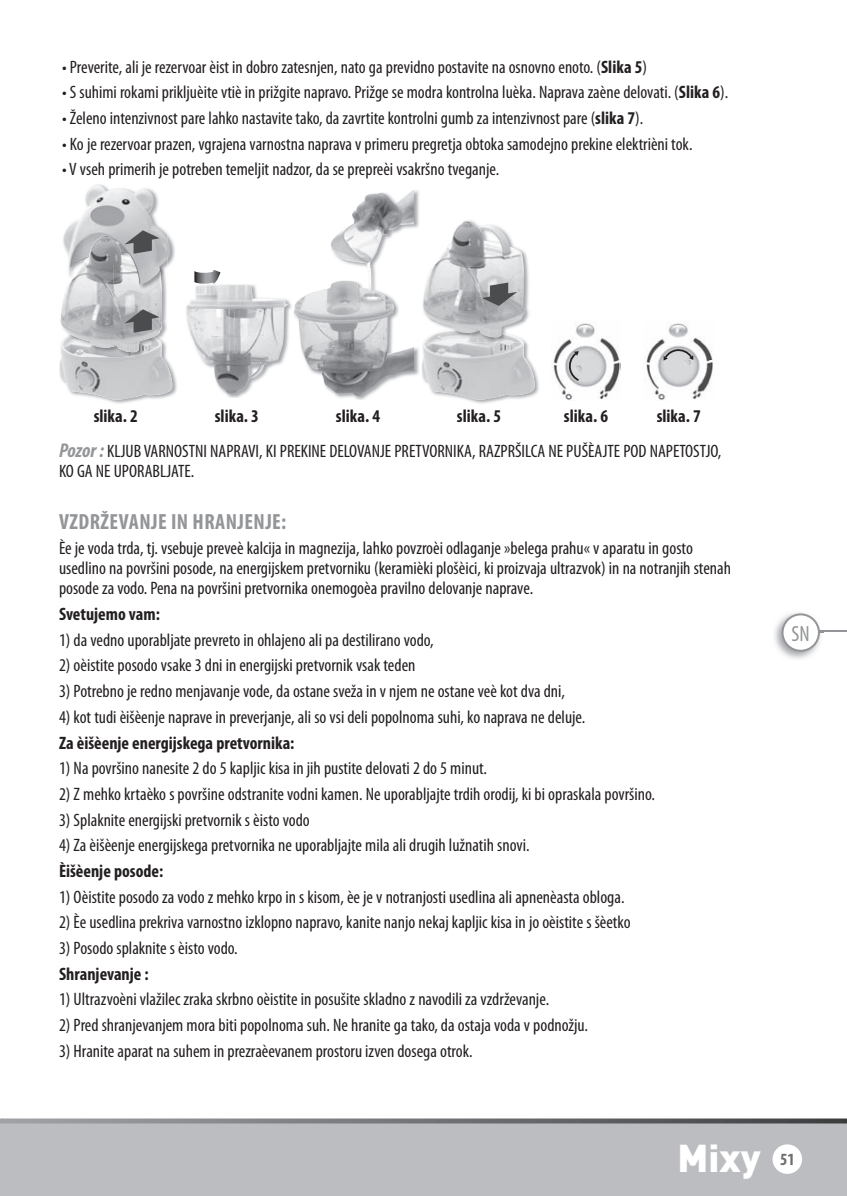
<style>
.page{position:relative;width:847px;height:1196px;background:#fff}
.page>*{position:absolute;margin:0;border:0;box-sizing:border-box;transform-origin:0 0}
.t1{font:900 38.4px "DIN";color:#fff}
.t2{font:700 condensed 22px "Myriad Pro";letter-spacing:.02em;color:#939598}
.t3{font:condensed 22px "Myriad Pro";color:#939598}
.t4{font:condensed 18px/20px "Myriad Pro";color:#231f20}
.t5{font:700 condensed 18px "Myriad Pro";color:#231f20}
.t6{font:700 condensed 17.2px "Myriad Pro";color:#6c6d70}
.s1{font-weight:700}
.s2{font-weight:700;font-style:italic;font-size:20px;color:#939598}
</style>
<div class="page">
<hr style="left:0;top:1121px;width:2px;height:74px;background:#bcbdc0">
<div style="left:2px;top:1121px;width:845px;height:74px;background:#bcbdc0"></div>
<svg style="left:2px;top:1118px;width:845px;height:5px;background:#7f8082"></svg>
<hr style="left:817px;top:630px;width:30px;height:2px;background:#939598">
<img style="left:774px;top:612px;width:49px;height:47px">
<div style="left:782px;top:614px;width:36px;height:36px;background:#fff;border-radius:50%"></div>
<div style="left:781px;top:613px;width:38px;height:38px;border:2px solid #939598;border-radius:50%"></div>
<img style="left:467px;top:368px;width:72px;height:36px">
<img style="left:422px;top:342px;width:112px;height:58px">
<img style="left:466px;top:220px;width:63px;height:122px">
<img style="left:424px;top:339px;width:99px;height:3px">
<img style="left:423px;top:221px;width:102px;height:118px">
<svg style="left:482px;top:282px;width:35px;height:24px"></svg>
<img style="left:226px;top:300px;width:66px;height:98px">
<img style="left:186px;top:284px;width:102px;height:110px">
<svg style="left:194px;top:270px;width:26px;height:14px"></svg>
<img style="left:293px;top:190px;width:126px;height:210px">
<img style="left:294px;top:190px;width:120px;height:206px">
<img style="left:551px;top:323px;width:69px;height:77px">
<svg style="left:568px;top:351px;width:13px;height:31px"></svg>
<img style="left:645px;top:321px;width:68px;height:79px">
<svg style="left:663px;top:349px;width:30px;height:11px"></svg>
<img style="left:59px;top:365px;width:118px;height:39px">
<img style="left:60px;top:357px;width:112px;height:43px">
<img style="left:162px;top:289px;width:5px;height:68px">
<img style="left:61px;top:334px;width:102px;height:23px">
<img style="left:60px;top:289px;width:102px;height:63px">
<img style="left:96px;top:184px;width:79px;height:80px">
<img style="left:66px;top:285px;width:48px;height:4px">
<img style="left:114px;top:285px;width:48px;height:4px">
<img style="left:63px;top:185px;width:107px;height:100px">
<svg style="left:124px;top:309px;width:36px;height:24px"></svg>
<svg style="left:124px;top:230px;width:36px;height:24px"></svg>
<img style="left:83px;top:235px;width:40px;height:30px">
<div style="left:772px;top:1144px;width:30px;height:29px;background:#fff;border-radius:50%"></div>
<p class="t4" style="left:62px;top:56px;width:586px">• Preverite, ali je rezervoar èist in dobro zatesnjen, nato ga previdno postavite na osnovno enoto. (<span class="s1">Slika 5</span>)</p>
<p class="t4" style="left:62px;top:82px;width:667px">• S suhimi rokami prikljuèite vtiè in prižgite napravo. Prižge se modra kontrolna luèka. Naprava zaène delovati. (<span class="s1">Slika 6</span>).</p>
<p class="t4" style="left:62px;top:108px;width:582px">• Želeno intenzivnost pare lahko nastavite tako, da zavrtite kontrolni gumb za intenzivnost pare (<span class="s1">slika 7</span>).</p>
<p class="t4" style="left:62px;top:133px;width:632px">• Ko je rezervoar prazen, vgrajena varnostna naprava v primeru pregretja obtoka samodejno prekine elektrièni tok.</p>
<p class="t4" style="left:62px;top:159px;width:438px">• V vseh primerih je potreben temeljit nadzor, da se prepreèi vsakršno tveganje.</p>
<p class="t5" style="left:94px;top:405px;width:46px">slika. 2</p>
<p class="t5" style="left:215px;top:405px;width:46px">slika. 3</p>
<p class="t5" style="left:336px;top:405px;width:46px">slika. 4</p>
<p class="t5" style="left:457px;top:405px;width:46px">slika. 5</p>
<p class="t5" style="left:564px;top:405px;width:46px">slika. 6</p>
<p class="t4" style="left:59px;top:399px;width:663px;line-height:34.2px;text-indent:597px"><span class="s1">slika. 7<br></span><span class="s2">Pozor :</span> KLJUB VARNOSTNI NAPRAVI, KI PREKINE DELOVANJE PRETVORNIKA, RAZPRŠILCA NE PUŠÈAJTE POD NAPETOSTJO,</p>
<p class="t4" style="left:59px;top:460px;width:137px">KO GA NE UPORABLJATE.</p>
<p class="t2" style="left:59px;top:507px;width:228px">VZDRŽEVANJE IN HRANJENJE:</p>
<p class="t4" style="left:59px;top:538px;width:673px">Èe je voda trda, tj. vsebuje preveè kalcija in magnezija, lahko povzroèi odlaganje »belega prahu« v aparatu in gosto usedlino na površini posode, na energijskem pretvorniku (keramièki plošèici, ki proizvaja ultrazvok) in na notranjih stenah posode za vodo. Pena na površini pretvornika onemogoèa pravilno delovanje naprave.</p>
<p class="t5" style="left:59px;top:602px;width:102px">Svetujemo vam:</p>
<p class="t4" style="left:59px;top:629px;width:376px">1) da vedno uporabljate prevreto in ohlajeno ali pa destilirano vodo,</p>
<p class="t4" style="left:59px;top:655px;width:358px">2) oèistite posodo vsake 3 dni in energijski pretvornik vsak teden</p>
<p class="t4" style="left:59px;top:681px;width:507px">3) Potrebno je redno menjavanje vode, da ostane sveža in v njem ne ostane veè kot dva dni,</p>
<p class="t4" style="left:59px;top:706px;width:528px">4) kot tudi èišèenje naprave in preverjanje, ali so vsi deli popolnoma suhi, ko naprava ne deluje.</p>
<p class="t5" style="left:59px;top:731px;width:237px">Za èišèenje energijskega pretvornika:</p>
<p class="t4" style="left:59px;top:758px;width:429px">1) Na površino nanesite 2 do 5 kapljic kisa in jih pustite delovati 2 do 5 minut.</p>
<p class="t4" style="left:59px;top:783px;width:597px">2) Z mehko krtaèko s površine odstranite vodni kamen. Ne uporabljajte trdih orodij, ki bi opraskala površino.</p>
<p class="t4" style="left:59px;top:809px;width:252px">3) Splaknite energijski pretvornik s èisto vodo</p>
<p class="t4" style="left:59px;top:835px;width:472px">4) Za èišèenje energijskega pretvornika ne uporabljajte mila ali drugih lužnatih snovi.</p>
<p class="t5" style="left:59px;top:859px;width:106px">Èišèenje posode:</p>
<p class="t4" style="left:59px;top:886px;width:567px">1) Oèistite posodo za vodo z mehko krpo in s kisom, èe je v notranjosti usedlina ali apnenèasta obloga.</p>
<p class="t4" style="left:59px;top:912px;width:573px">2) Èe usedlina prekriva varnostno izklopno napravo, kanite nanjo nekaj kapljic kisa in jo oèistite s šèetko</p>
<p class="t4" style="left:59px;top:937px;width:180px">3) Posodo splaknite s èisto vodo.</p>
<p class="t5" style="left:59px;top:962px;width:91px">Shranjevanje :</p>
<p class="t4" style="left:59px;top:989px;width:491px">1) Ultrazvoèni vlažilec zraka skrbno oèistite in posušite skladno z navodili za vzdrževanje.</p>
<p class="t4" style="left:59px;top:1014px;width:530px">2) Pred shranjevanjem mora biti popolnoma suh. Ne hranite ga tako, da ostaja voda v podnožju.</p>
<p class="t4" style="left:59px;top:1040px;width:415px">3) Hranite aparat na suhem in prezraèevanem prostoru izven dosega otrok.</p>
<p class="t3" style="left:791px;top:620px;width:20px">SN</p>
<h1 class="t1" style="left:677px;top:1132px;width:84px">Mixy</h1>
<p class="t6" style="left:780px;top:1147px;width:16px">51</p>
</div>
